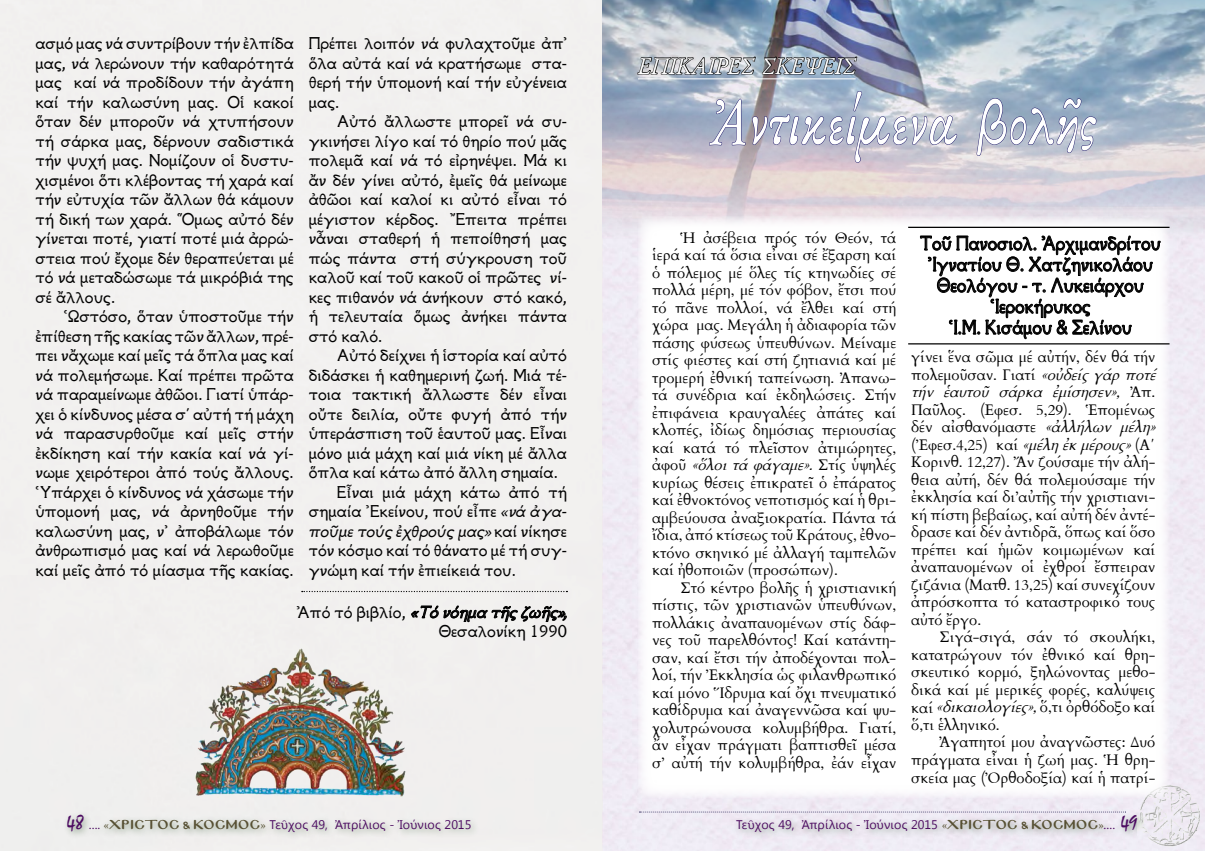
<style>
.page{position:relative;width:1205px;height:851px;background:#fff}
.page>*{position:absolute;margin:0;border:0;box-sizing:border-box;transform-origin:0 0}
.t1{font:67.5px "Alexander";color:#fff;scale:.83 1}
.t2{font:23.75px "Alexander";color:#fff}
.t3{font:19.25px/21px "SK Macedonia Old Style Pol Uni W";color:#000;text-align:center;scale:.91 1}
.t4{font:16.25px/19.5px "SK Macedonia Old Style Pol Uni W";color:#000;text-align:justify}
.t5{font:16.25px "SK Macedonia Old Style Pol Uni W Italic";color:#000}
.t6{font:15px/17.5px "SK Cardoni Pol Uni W";color:#000;text-align:justify}
.t7{font:12.5px "Segoe UI";letter-spacing:.01em;color:#4d0c62}
.s1{font-family:"SK Macedonia Old Style Pol Uni W Italic"}
.s2{font-family:"SK Macedonia Old Style Pol Uni W"}
.s3{font-style:italic}
.s4{font-family:"Mistral";font-size:20px}
.s5{font-family:"Minion Pro"}
.s6{font-family:"Minion Pro";color:#585134}
.s7{font-family:"Mg Byzantine UC Pol Normal";font-size:11.25px;color:#585134}
</style>
<div class="page">
<img style="left:0;top:0;width:1205px;height:850px">
<svg style="left:302px;top:590px;width:265px;height:2px"></svg>
<svg style="left:411px;top:603px;width:156px;height:25px"></svg>
<img style="left:195px;top:646px;width:212px;height:151px">
<div style="left:638px;top:216px;width:531px;height:581px;background:#fff"></div>
<svg style="left:636px;top:53px;width:222px;height:30px;background:#858d97"></svg>
<svg style="left:709px;top:99px;width:37px;height:46px;background:#949dbb"></svg>
<svg style="left:752px;top:91px;width:205px;height:72px;background:#adb0c4"></svg>
<svg style="left:976px;top:98px;width:120px;height:58px;background:#9ca7bf"></svg>
<hr style="left:908px;top:227px;width:261px;height:1px;background:#000">
<svg style="left:920px;top:199px;width:241px;height:146px"></svg>
<hr style="left:908px;top:343px;width:261px;height:1px;background:#000">
<p class="t4" style="left:35px;top:34px;width:260px">ασμό μας νά συντρίβουν τήν ἐλπίδα μας, νά λερώνουν τήν καθαρότητά μας καί νά προδίδουν τήν ἀγάπη καί τήν καλωσύνη μας. Οἱ κακοί ὅταν δέν μποροῦν νά χτυπήσουν τή σάρκα μας, δέρνουν σαδιστικά τήν ψυχή μας. Νομίζουν οἱ δυστυ&shy;χισμένοι ὅτι κλέβοντας τή χαρά καί τήν εὐτυχία τῶν ἄλλων θά κάμουν τή δική των χαρά. Ὅμως αὐτό δέν γίνεται ποτέ, γιατί ποτέ μιά ἀρρώ&shy;στεια πού ἔχομε δέν θεραπεύεται μέ τό νά μεταδώσωμε τά μικρόβιά της σέ ἄλλους.</p>
<p class="t4" style="left:35px;top:307px;width:260px;text-indent:28px">Ὡστόσο, ὅταν ὑποστοῦμε τήν ἐπίθεση τῆς κακίας τῶν ἄλλων, πρέ&shy;πει νἄχωμε καί μεῖς τά ὅπλα μας καί νά πολεμήσωμε. Καί πρέπει πρῶτα νά παραμείνωμε ἀθῶοι. Γιατί ὑπάρ&shy;χει ὁ κίνδυνος μέσα σ΄ αὐτή τή μάχη νά παρασυρθοῦμε καί μεῖς στήν ἐκδίκηση καί τήν κακία καί νά γί&shy;νωμε χειρότεροι ἀπό τούς ἄλλους.<br>Ὑπάρχει ὁ κίνδυνος νά χάσωμε τήν ὑπομονή μας, νά ἀρνηθοῦμε τήν καλωσύνη μας, ν’ ἀποβάλωμε τόν ἀνθρωπισμό μας καί νά λερωθοῦμε καί μεῖς ἀπό τό μίασμα τῆς κακίας.</p>
<p class="t4" style="left:309px;top:34px;width:260px">Πρέπει λοιπόν νά φυλαχτοῦμε ἀπ’ ὅλα αὐτά καί νά κρατήσωμε στα&shy;θερή τήν ὑπομονή καί τήν εὐγένεια μας.</p>
<p class="t4" style="left:309px;top:112px;width:260px;text-indent:28px">Αὐτό ἄλλωστε μπορεῖ νά συ&shy;γκινήσει λίγο καί τό θηρίο πού μᾶς πολεμᾶ καί νά τό εἰρηνέψει. Μά κι ἄν δέν γίνει αὐτό, ἐμεῖς θά μείνωμε ἀθῶοι καί καλοί κι αὐτό εἶναι τό μέγιστον κέρδος. Ἔπειτα πρέπει νἆναι σταθερή ἡ πεποίθησή μας πώς πάντα στή σύγκρουση τοῦ καλοῦ καί τοῦ κακοῦ οἱ πρῶτες νί&shy;κες πιθανόν νά άνήκουν στό κακό, ἡ τελευταία ὅμως ἀνήκει πάντα στό καλό.</p>
<p class="t4" style="left:337px;top:346px;width:231px">Αὐτό δείχνει ἡ ἱστορία καί αὐτό</p>
<p class="t4" style="left:309px;top:366px;width:260px">διδάσκει ἡ καθημερινή ζωή. Μιά τέ-</p>
<p class="t4" style="left:309px;top:385px;width:260px">τοια τακτική ἄλλωστε δέν εἶναι</p>
<p class="t4" style="left:309px;top:405px;width:260px">οὔτε δειλία, οὔτε φυγή ἀπό τήν</p>
<p class="t4" style="left:309px;top:424px;width:260px">ὑπεράσπιση τοῦ ἑαυτοῦ μας. Εἶναι</p>
<p class="t4" style="left:309px;top:444px;width:260px">μόνο μιά μάχη καί μιά νίκη μέ ἄλλα</p>
<p class="t4" style="left:309px;top:463px;width:250px">ὅπλα καί κάτω ἀπό ἄλλη σημαία.</p>
<p class="t4" style="left:337px;top:483px;width:231px">Εἶναι μιά μάχη κάτω ἀπό τή</p>
<p class="t4" style="left:309px;top:502px;width:260px">σημαία Ἐκείνου, πού εἶπε <span class="s1">«νά ἀγα-</span></p>
<p class="t5" style="left:309px;top:521px;width:260px">ποῦμε τούς ἐχθρούς μας» <span class="s2">καί νίκησε</span></p>
<p class="t4" style="left:309px;top:541px;width:260px">τόν κόσμο καί τό θάνατο μέ τή συγ&shy;γνώμη καί τήν ἐπιείκειά του.</p>
<p class="t4" style="left:439px;top:602px;width:135px;text-indent:-142px">Ἀ π ό τ ό β ι β λ ί ο , <span class="s3">«Τόνόημα τῆςζωῆς»,<br></span>Θεσαλονίκη 1990</p>
<h2 class="t2" style="left:638px;top:52px;width:219px">ΕΠΙΚΑΙΡΕΣ ΣΚΕΨΕΙΣ</h2>
<h1 class="t1" style="left:712px;top:82px;width:464px">Ἀντικείμενα βολῆς</h1>
<p class="t6" style="left:652px;top:228px;width:246px;text-indent:28px">Ἡ ἀσέβεια πρός τόν Θεόν, τά ἱερά καί τά ὅσια εἶναι σέ ἔξαρση καί ὁ πόλεμος μέ ὅλες τίς κτηνωδίες σέ πολλά μέρη, μέ τόν φόβον, ἔτσι πού τό πᾶνε πολλοί, νά ἔλθει καί στή χώρα μας. Μεγάλη ἡ ἀδιαφορία τῶν πάσης φύσεως ὑπευθύνων. Μείναμε στίς φιέστες καί στή ζητιανιά καί μέ τρομερή ἐθνική ταπείνωση. Ἀπανω&shy;τά συνέδρια καί ἐκδηλώσεις. Στήν ἐπιφάνεια κραυγαλέες ἀπάτες καί κλοπές, ἰδίως δημόσιας περιουσίας καί κατά τό πλεῖστον ἀτιμώρητες, ἀ φ ο ῦ <span class="s3">«ὅλοιτάφάγαμε».</span>Σ τ ί ς ὑ ψ η λ έ ς κυρίως θέσεις ἐπικρατεῖ ὁ ἐπάρατος καί ἐθνοκτόνος νεποτισμός καί ἡ θρι&shy;αμβεύουσα ἀναξιοκρατία. Πάντα τά ἴδια, ἀπό κτίσεως τοῦ Κράτους, ἐθνο&shy;κτόνο σκηνικό μέ ἀλλαγή ταμπελῶν καί ἠθοποιῶν (προσώπων).</p>
<p class="t6" style="left:652px;top:578px;width:246px;text-indent:28px">Στό κέντρο βολῆς ἡ χριστιανική πίστις, τῶν χριστιανῶν ὑπευθύνων, πολλάκις ἀναπαυομένων στίς δάφ&shy;νες τοῦ παρελθόντος! Καί κατάντη&shy;σαν, καί ἔτσι τήν ἀποδέχονται πολ&shy;λοί, τήν Ἐκκλησία ὡς φιλανθρωπικό καί μόνο Ἵδρυμα καί ὄχι πνευματικό καθίδρυμα καί ἀναγεννῶσα καί ψυ&shy;χολυτρώνουσα κολυμβήθρα. Γιατί, ἄν εἶχαν πράγματι βαπτισθεῖ μέσα σ’ αὐτή τήν κολυμβήθρα, ἐάν εἶχαν</p>
<p class="t3" style="left:920px;top:233px;width:266px">Τοῦ Πανοσιολ. Ἀρχιμανδρίτου<br>Ἰγνατίου Θ. Χατζηνικολάου<br>Θεολόγου - τ. Λυκειάρχου<br>Ἱεροκήρυκος<br>Ἱ.Μ. Κισάμου &amp; Σελίνου</p>
<p class="t6" style="left:911px;top:348px;width:251px;text-align:left">γίνει ἕνα σῶμα μέ αὐτήν, δέν θά τήν πολεμοῦσαν. Γιατί <span class="s3">«οὐδείςγάρποτέ τήν ἑαυτοῦ σάρκα ἐμίσησεν»,</span> Ἀ π .<br>Παῦλος. (Εφεσ. 5,29). Ἑπομένως δέν αἰσθανόμαστε <span class="s3">«ἀλλήλων μέλη» </span>(Ἐφεσ.4,25) καί <span class="s3">«μέληἐκμέρους»</span>(Α΄<br>Κορινθ. 12,27). Ἄν ζούσαμε τήν ἀλή&shy;θεια αὐτή, δέν θά πολεμούσαμε τήν ἐκκλησία καί δι’αὐτῆς τήν χριστιανι&shy;κή πίστη βεβαίως, καί αὐτή δέν ἀντέ&shy;δρασε καί δέν ἀντιδρᾶ, ὅπως καί ὅσο πρέπει καί ἡμῶν κοιμωμένων καί ἀναπαυομένων οἱ ἐχθροί ἔσπειραν ζιζάνια (Ματθ. 13,25) καί συνεχίζουν ἀπρόσκοπτα τό καταστροφικό τους αὐτό ἔργο.</p>
<p class="t6" style="left:911px;top:628px;width:246px;text-indent:28px">Σιγά-σιγά, σάν τό σκουλήκι, κατατρώγουν τόν ἐθνικό καί θρη&shy;σκευτικό κορμό, ξηλώνοντας μεθο&shy;δικά καί μέ μερικές φορές, καλύψεις κ α ί <span class="s3">«δικαιολογίες»,</span>ὅ , τ ι ὀ ρ θ ό δ ο ξ ο κ α ί ὅ,τι ἑλληνικό.</p>
<p class="t6" style="left:911px;top:733px;width:246px;text-indent:28px">Ἀγαπητοί μου ἀναγνῶστες: Δυό πράγματα εἶναι ἡ ζωή μας. Ἡ θρη&shy;σκεία μας (Ὀρθοδοξία) καί ἡ πατρί-</p>
<p class="t7" style="left:67px;top:815px;width:406px"><span class="s4">48</span> <span class="s5">....</span> <span class="s6">«</span><span class="s7">ΧΡΙΣΤΟΣ &amp; ΚΟΣΜΟΣ</span><span class="s6">»</span> Τεῦχος 49, Ἀπρίλιος - Ἰούνιος 2015</p>
<p class="t7" style="left:736px;top:815px;width:403px">Τεῦχος 49, Ἀπρίλιος - Ἰούνιος 2015 <span class="s6">«</span><span class="s7">ΧΡΙΣΤΟΣ &amp; ΚΟΣΜΟΣ</span><span class="s6">»</span><span class="s5">....</span> <span class="s4">49</span></p>
</div>
